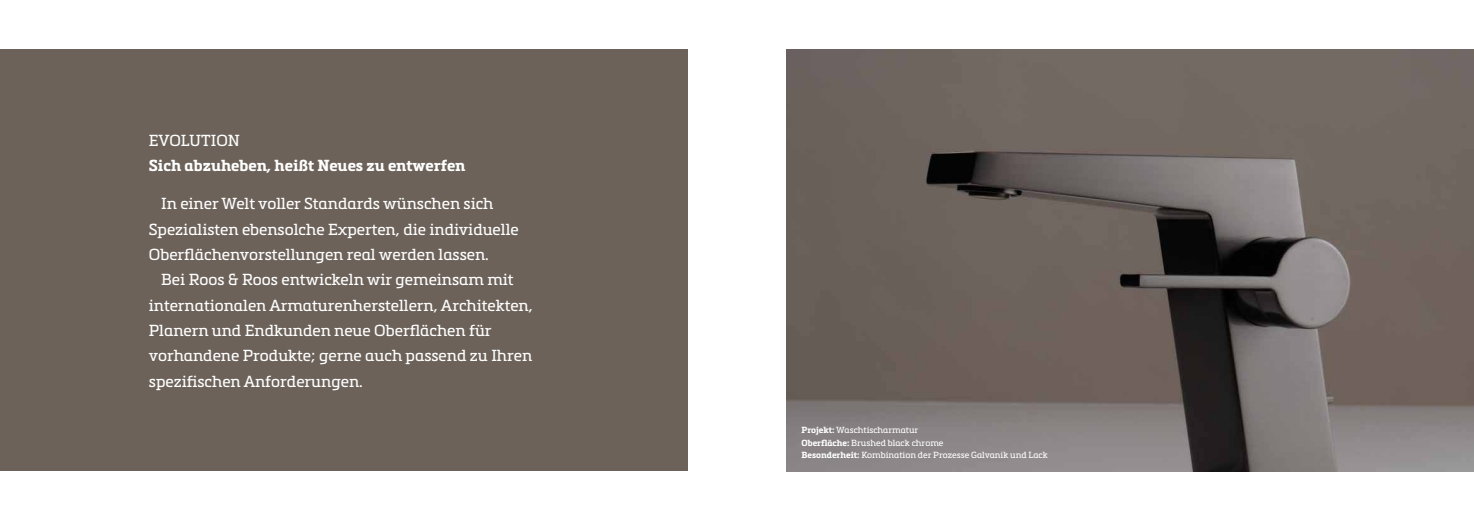
<style>
.page{position:relative;width:1474px;height:521px;background:#fff}
.page>*{position:absolute;margin:0;border:0;box-sizing:border-box;transform-origin:0 0}
.t1{font:15.75px/25.4px "Metronic Slab Pro";color:#fff}
.t2{font:700 15.75px "Metronic Slab Pro";color:#fff}
.t3{font:8.75px/12.2px "Metronic Slab Pro";color:#fff}
.s1{font-weight:700}
</style>
<div class="page">
<div style="left:0;top:50px;width:687px;height:421px;background:#6c625a"></div>
<img style="left:786px;top:50px;width:687px;height:421px">
<p class="t1" style="left:149px;top:127px;width:92px">EVOLUTION</p>
<p class="t2" style="left:149px;top:156px;width:318px">Sich abzuheben, heißt Neues zu entwerfen</p>
<p class="t1" style="left:149px;top:190px;width:371px;text-indent:12px">In einer Welt voller Standards wünschen sich<br>Spezialisten ebensolche Experten, die individuelle<br>Oberflächenvorstellungen real werden lassen.</p>
<p class="t1" style="left:149px;top:266px;width:385px;text-indent:12px">Bei Roos &amp; Roos entwickeln wir gemeinsam mit internationalen Armaturenherstellern, Architekten, Planern und Endkunden neue Oberflächen für vorhandene Produkte; gerne auch passend zu Ihren spezifischen Anforderungen.</p>
<p class="t3" style="left:801px;top:424px;width:248px"><span class="s1">Projekt:</span> Waschtischarmatur<br><span class="s1">Oberfläche:</span> Brushed black chrome<br><span class="s1">Besonderheit:</span> Kombination der Prozesse Galvanik und Lack</p>
</div>
